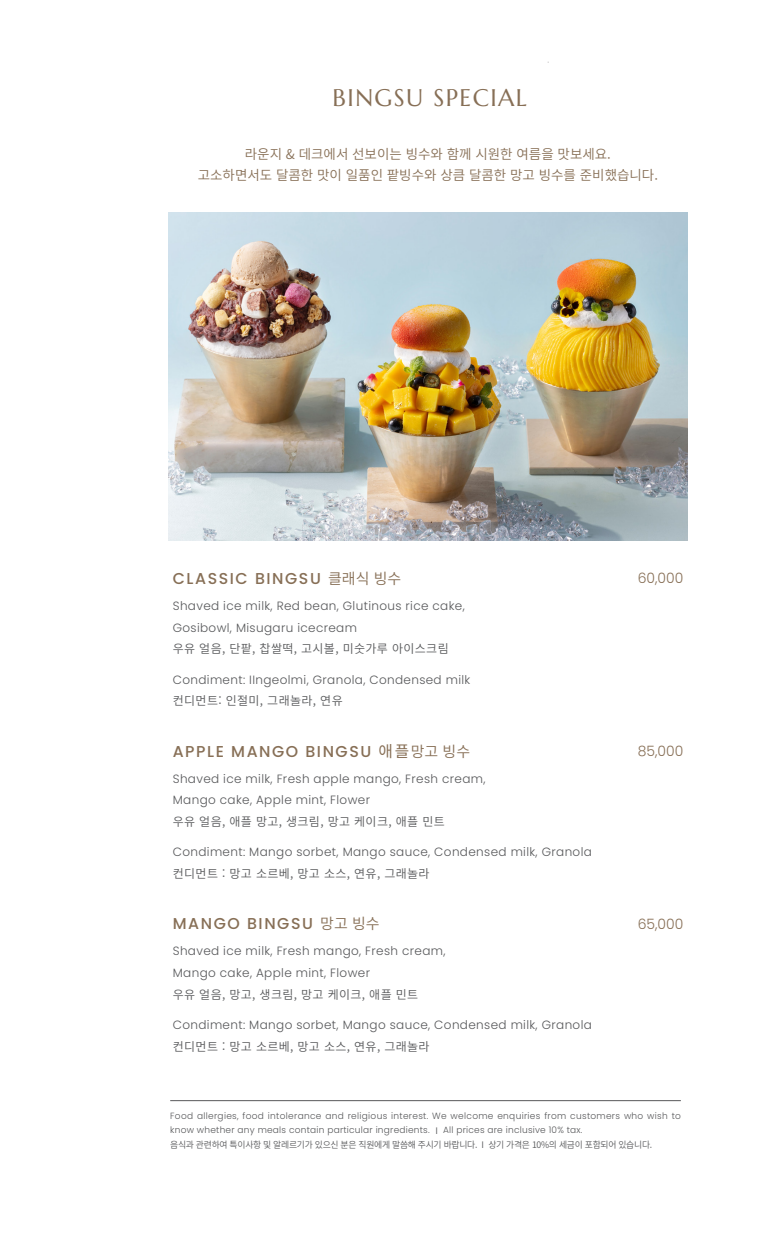
<style>
.page{position:relative;width:766px;height:1234px;background:#fff}
.page>*{position:absolute;margin:0;border:0;box-sizing:border-box;transform-origin:0 0}
.t1{font:24px "Marcellus";letter-spacing:.06em;color:#876f56}
.title_02_eng{font:500 15.75px "Poppins";letter-spacing:.1em;color:#876f56}
.title_02_eng-2{font:300 14.25px "Poppins";color:#876f56}
.name_and_price{font:600 13.5px "Noto Sans CJ Kkr";color:#876f56}
.name_and_price-2{font:300 12px "Poppins";letter-spacing:.03em;color:#57585a}
.name_and_price-3{font:600 12px "Noto Sans CJ Kkr";letter-spacing:.03em;color:#57585a}
.t2{font:300 9px/14.2px "Poppins";letter-spacing:.035em;color:#57585a}
.t3{font:600 9px "Noto Sans CJ Kkr";letter-spacing:-.03em;color:#57585a}
.s1{font-family:"Noto Sans CJ Kkr";font-weight:600;font-size:15px}
.s2{font-family:"Noto Sans CJ Kkr";font-weight:400}
.s3{font-family:"Noto Sans CJ Kkr";font-weight:600}
</style>
<div class="page">
<hr style="left:170px;top:1100px;width:510px;height:1px;background:#57585a">
<img style="left:168px;top:213px;width:519px;height:327px">
<p class="t1" style="left:332px;top:82px;width:196px">BINGSU SPECIAL</p>
<p class="name_and_price" style="left:245px;top:146px;width:367px">라운지 &amp; 데크에서 선보이는 빙수와 함께 시원한 여름을 맛보세요.</p>
<p class="name_and_price" style="left:198px;top:167px;width:461px">고소하면서도 달콤한 맛이 일품인 팥빙수와 상큼 달콤한 망고 빙수를 준비했습니다.</p>
<p class="title_02_eng" style="left:173px;top:569px;width:230px">CLASSIC BINGSU <span class="s1">클래식 빙수</span></p>
<p class="title_02_eng-2" style="left:637px;top:570px;width:47px">60,000</p>
<p class="name_and_price-2" style="left:173px;top:598px;width:293px">Shaved ice milk, Red bean, Glutinous rice cake,</p>
<p class="name_and_price-2" style="left:173px;top:620px;width:186px">Gosibowl, Misugaru icecream</p>
<p class="name_and_price-3" style="left:173px;top:642px;width:277px">우유 얼음, 단팥, 찹쌀떡, 고시볼, 미숫가루 아이스크림</p>
<p class="name_and_price-2" style="left:173px;top:672px;width:299px">Condiment: IIngeolmi, Granola, Condensed milk</p>
<p class="name_and_price-3" style="left:173px;top:694px;width:171px">컨디먼트: 인절미, 그래놀라, 연유</p>
<p class="title_02_eng" style="left:173px;top:741px;width:299px">APPLE MANGO BINGSU <span class="s2">애플</span><span class="s1">망고 빙수</span></p>
<p class="title_02_eng-2" style="left:637px;top:742px;width:47px">85,000</p>
<p class="name_and_price-2" style="left:173px;top:771px;width:314px">Shaved ice milk, Fresh apple mango, Fresh cream,</p>
<p class="name_and_price-2" style="left:173px;top:793px;width:199px">Mango cake, Apple mint, Flower</p>
<p class="name_and_price-3" style="left:173px;top:814px;width:273px">우유 얼음, 애플 망고, 생크림, 망고 케이크, 애플 민트</p>
<p class="name_and_price-2" style="left:173px;top:845px;width:420px">Condiment: Mango sorbet, Mango sauce, Condensed milk, Granola</p>
<p class="name_and_price-3" style="left:173px;top:866px;width:258px">컨디먼트 : 망고 소르베, 망고 소스, 연유, 그래놀라</p>
<p class="title_02_eng" style="left:173px;top:914px;width:208px">MANGO BINGSU <span class="s1">망고 빙수</span></p>
<p class="title_02_eng-2" style="left:637px;top:915px;width:47px">65,000</p>
<p class="name_and_price-2" style="left:173px;top:943px;width:274px">Shaved ice milk, Fresh mango, Fresh cream,</p>
<p class="name_and_price-2" style="left:173px;top:965px;width:199px">Mango cake, Apple mint, Flower</p>
<p class="name_and_price-3" style="left:173px;top:987px;width:247px">우유 얼음, 망고, 생크림, 망고 케이크, 애플 민트</p>
<p class="name_and_price-2" style="left:173px;top:1017px;width:420px">Condiment: Mango sorbet, Mango sauce, Condensed milk, Granola</p>
<p class="name_and_price-3" style="left:173px;top:1039px;width:258px">컨디먼트 : 망고 소르베, 망고 소스, 연유, 그래놀라</p>
<p class="t2" style="left:170px;top:1108px;width:512px">Food allergies, food intolerance and religious interest. We welcome enquiries from customers who wish to know whether any meals contain particular ingredients. <span class="s3">I</span> All prices are inclusive 10% tax.</p>
<p class="t3" style="left:170px;top:1139px;width:483px">음식과 관련하여 특이사항 및 알레르기가 있으신 분은 직원에게 말씀해 주시기 바랍니다. I 상기 가격은 10%의 세금이 포함되어 있습니다.</p>
</div>
